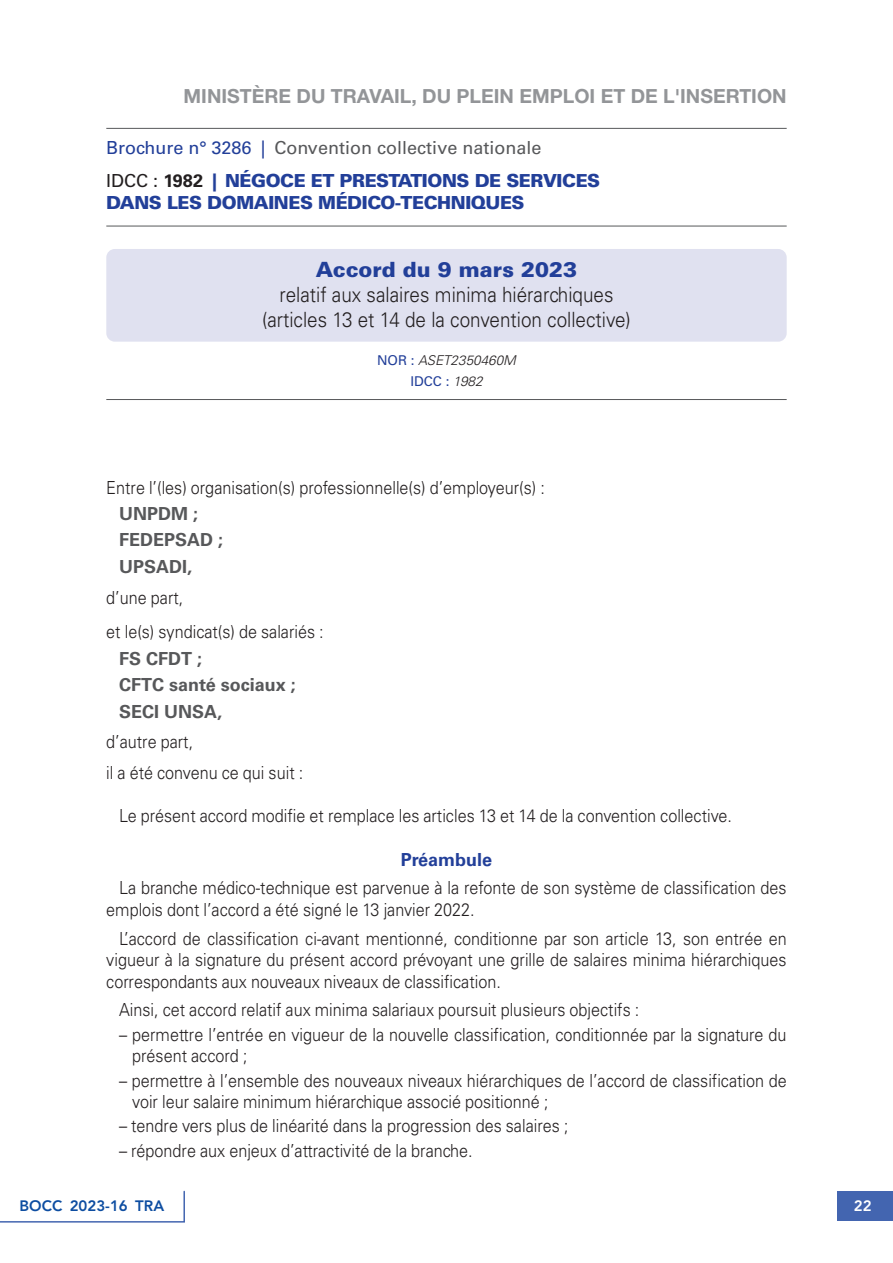
<style>
.page{position:relative;width:893px;height:1263px;background:#fff}
.page>*{position:absolute;margin:0;border:0;box-sizing:border-box;transform-origin:0 0}
._130_IDENTIF_TEXTE-T{font:300 21px/25.2px "Univers LT Std";color:#231f20;text-align:center;scale:.9 1}
.t1{font:700 19.5px "Helvetica Neue LT Std";color:#939598}
._240_CORPS-Article_t{font:300 18px/21.6px "Univers LT Std";color:#231f20;scale:.9 1}
._250_CORPS-Article_t{font:300 18px/21.6px "Univers LT Std";color:#231f20;scale:.9 1}
._120_IDENTIF_TEXTES{font:900 18px/21.6px "Univers LT Std";letter-spacing:-.025em;color:#223f99}
._170_CORPS-Entre{font:300 18px "Univers LT Std";color:#231f20;scale:.9 1}
._100_IDENTIF_TEXTES{font:18px "Univers LT Std";color:#57585a}
._200_CORPS-Syndicaux{font:700 18px "Univers LT Std";color:#57585a}
._170_CORPS-Entre_2{font:300 18px "Univers LT Std";color:#231f20;scale:.9 1}
._210_CORPS-il_a_été{font:300 18px "Univers LT Std";color:#231f20;scale:.9 1}
._180_CORPS-Patronaux{font:700 18px "Univers LT Std";color:#57585a}
._190_CORPS-D_une_par{font:300 18px "Univers LT Std";color:#231f20;scale:.9 1}
._420_CORPS-Titre_rom{font:700 18px "Univers LT Std";color:#223f99}
.t2{font:800 15px "Avenir LT Std";color:#0d4da1}
.t3{font:800 15px "Avenir LT Std";color:#fff}
._140_IDENTIF_TEXTE-N{font:italic 300 13.5px "Univers LT Std";color:#231f20}
._160_IDENTIF_TEXTE-I{font:13.5px "Univers LT Std";color:#223f99}
.s1{color:#223f99}
.s2{font-weight:400;color:#231f20}
.s3{font-weight:700;color:#231f20}
.s4{font-weight:900;color:#223f99}
.s5{font-weight:400;font-style:normal;color:#223f99}
.s6{font-weight:300;font-style:italic;color:#231f20}
</style>
<div class="page">
<svg style="left:0;top:1190px;width:185px;height:33px"></svg>
<div style="left:838px;top:1191px;width:55px;height:29px;background:#4365b0"></div>
<hr style="left:106px;top:128px;width:681px;height:1px;background:#57585a">
<hr style="left:106px;top:226px;width:681px;height:1px;background:#57585a">
<div style="left:106px;top:249px;width:681px;height:93px;background:#e0e1f0;border-radius:9px"></div>
<hr style="left:106px;top:399px;width:681px;height:1px;background:#57585a">
<p class="t1" style="left:184px;top:84px;width:605px">MINISTÈRE DU TRAVAIL, DU PLEIN EMPLOI ET DE L'INSERTION</p>
<p class="_100_IDENTIF_TEXTES" style="left:106px;top:137px;width:437px"><span class="s1">Brochure n° 3286 |</span> Convention collective nationale</p>
<p class="_120_IDENTIF_TEXTES" style="left:106px;top:170px;width:495px"><span class="s2">IDCC :</span> <span class="s3">1982</span> | NÉGOCE ET PRESTATIONS DE SERVICES<br>DANS LES DOMAINES MÉDICO-TECHNIQUES</p>
<p class="_130_IDENTIF_TEXTE-T" style="left:262px;top:257px;width:411px"><span class="s4">Accord du 9 mars 2023<br></span>relatif aux salaires minima hiérarchiques (articles 13 et 14 de la convention collective)</p>
<p class="_140_IDENTIF_TEXTE-N" style="left:377px;top:352px;width:140px"><span class="s5">NOR :</span> ASET2350460M</p>
<p class="_160_IDENTIF_TEXTE-I" style="left:410px;top:374px;width:74px">IDCC : <span class="s6">1982</span></p>
<p class="_170_CORPS-Entre" style="left:106px;top:476px;width:489px">Entre l’(les) organisation(s) professionnelle(s) d’employeur(s) :</p>
<p class="_180_CORPS-Patronaux" style="left:119px;top:503px;width:81px">UNPDM ;</p>
<p class="_180_CORPS-Patronaux" style="left:119px;top:529px;width:106px">FEDEPSAD ;</p>
<p class="_180_CORPS-Patronaux" style="left:119px;top:556px;width:75px">UPSADI,</p>
<p class="_190_CORPS-D_une_par" style="left:106px;top:586px;width:87px">d’une part,</p>
<h6 class="_170_CORPS-Entre_2" style="left:106px;top:621px;width:243px">et le(s) syndicat(s) de salariés :</h6>
<p class="_200_CORPS-Syndicaux" style="left:119px;top:648px;width:85px">FS CFDT ;</p>
<p class="_200_CORPS-Syndicaux" style="left:119px;top:674px;width:178px">CFTC santé sociaux ;</p>
<p class="_200_CORPS-Syndicaux" style="left:119px;top:701px;width:105px">SECI UNSA,</p>
<p class="_190_CORPS-D_une_par" style="left:106px;top:731px;width:98px">d’autre part,</p>
<p class="_210_CORPS-il_a_été" style="left:106px;top:762px;width:220px">il a été convenu ce qui suit :</p>
<p class="_240_CORPS-Article_t" style="left:119px;top:805px;width:682px">Le présent accord modifie et remplace les articles 13 et 14 de la convention collective.</p>
<p class="_420_CORPS-Titre_rom" style="left:401px;top:849px;width:93px">Préambule</p>
<p class="_240_CORPS-Article_t" style="left:106px;top:877px;width:757px;text-indent:13px">La branche médico-technique est parvenue à la refonte de son système de classification des emplois dont l’accord a été signé le 13 janvier 2022.</p>
<p class="_240_CORPS-Article_t" style="left:106px;top:927px;width:757px;text-align:justify;text-indent:13px">L’accord de classification ci-avant mentionné, conditionne par son article 13, son entrée en vigueur à la signature du présent accord prévoyant une grille de salaires minima hiérarchiques correspondants aux nouveaux niveaux de classification.</p>
<p class="_240_CORPS-Article_t" style="left:119px;top:999px;width:580px">Ainsi, cet accord relatif aux minima salariaux poursuit plusieurs objectifs :</p>
<p class="_250_CORPS-Article_t" style="left:132px;top:1023px;width:729px;text-indent:-13px">– permettre l’entrée en vigueur de la nouvelle classification, conditionnée par la signature du présent accord ;</p>
<p class="_250_CORPS-Article_t" style="left:132px;top:1069px;width:729px;text-indent:-13px">– permettre à l’ensemble des nouveaux niveaux hiérarchiques de l’accord de classification de voir leur salaire minimum hiérarchique associé positionné ;</p>
<p class="_250_CORPS-Article_t" style="left:119px;top:1115px;width:501px">– tendre vers plus de linéarité dans la progression des salaires ;</p>
<p class="_250_CORPS-Article_t" style="left:119px;top:1139px;width:394px">– répondre aux enjeux d’attractivité de la branche.</p>
<p class="t2" style="left:20px;top:1197px;width:146px">BOCC 2023-16 TRA</p>
<p class="t3" style="left:854px;top:1197px;width:19px">22</p>
</div>
